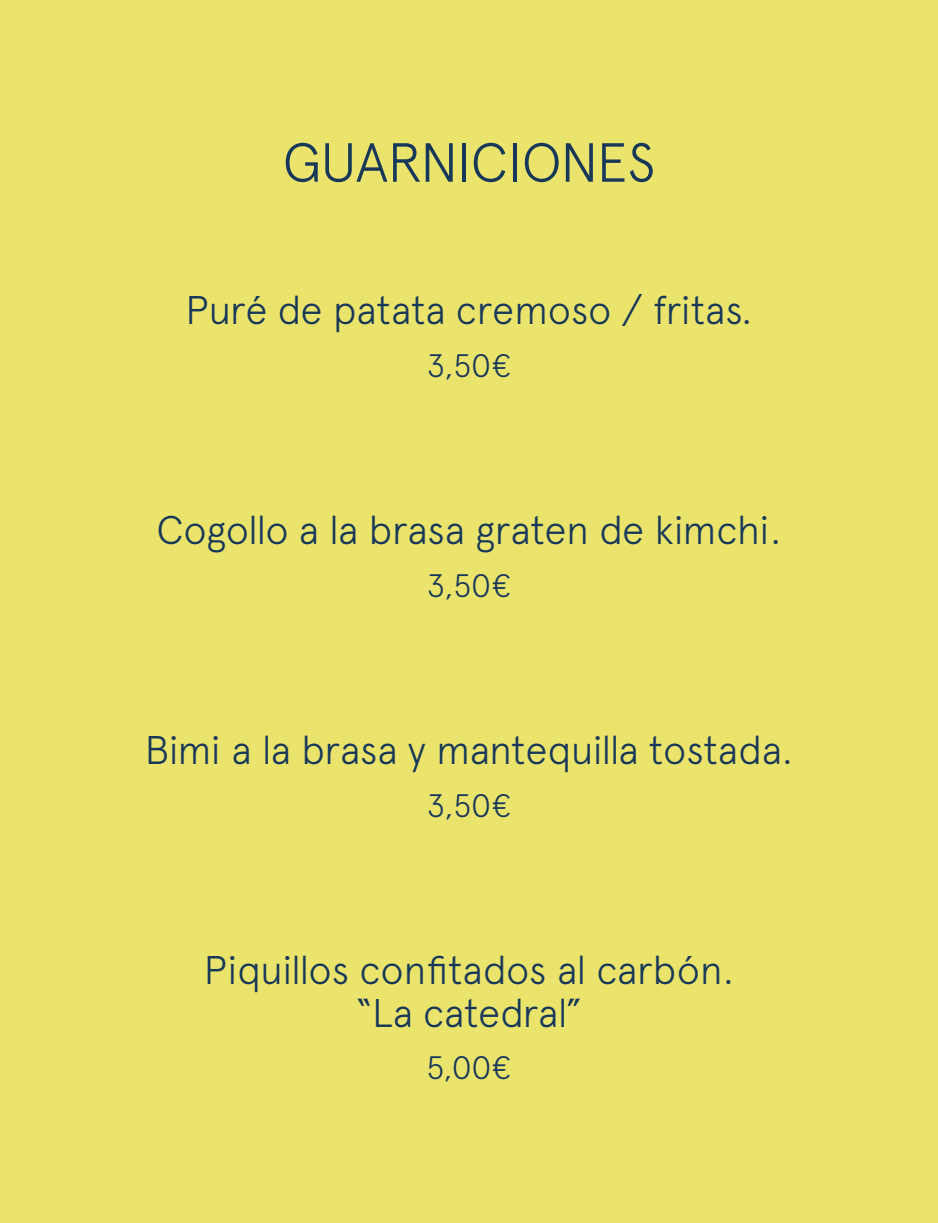
<style>
.page{position:relative;width:938px;height:1223px;background:#ebe46c}
.page>*{position:absolute;margin:0;border:0;box-sizing:border-box;transform-origin:0 0}
.t1{font:300 55px "Apercu";letter-spacing:-.015em;color:#183859}
.t2{font:300 40px/42.5px "Apercu";letter-spacing:-.01em;color:#183859;text-align:center}
.t3{font:300 32.5px "Apercu";letter-spacing:-.015em;color:#183859}
</style>
<div class="page">
<h1 class="t1" style="left:282px;top:130px;width:374px">GUARNICIONES</h1>
<p class="t2" style="left:185px;top:289px;width:568px">Puré de patata cremoso / fritas.</p>
<p class="t3" style="left:427px;top:346px;width:86px">3,50€</p>
<p class="t2" style="left:156px;top:509px;width:626px">Cogollo a la brasa graten de kimchi.</p>
<p class="t3" style="left:427px;top:566px;width:86px">3,50€</p>
<p class="t2" style="left:145px;top:729px;width:649px">Bimi a la brasa y mantequilla tostada.</p>
<p class="t3" style="left:427px;top:786px;width:86px">3,50€</p>
<p class="t2" style="left:204px;top:949px;width:532px">Piquillos confitados al carbón. “La catedral”</p>
<p class="t3" style="left:426px;top:1048px;width:86px">5,00€</p>
</div>
